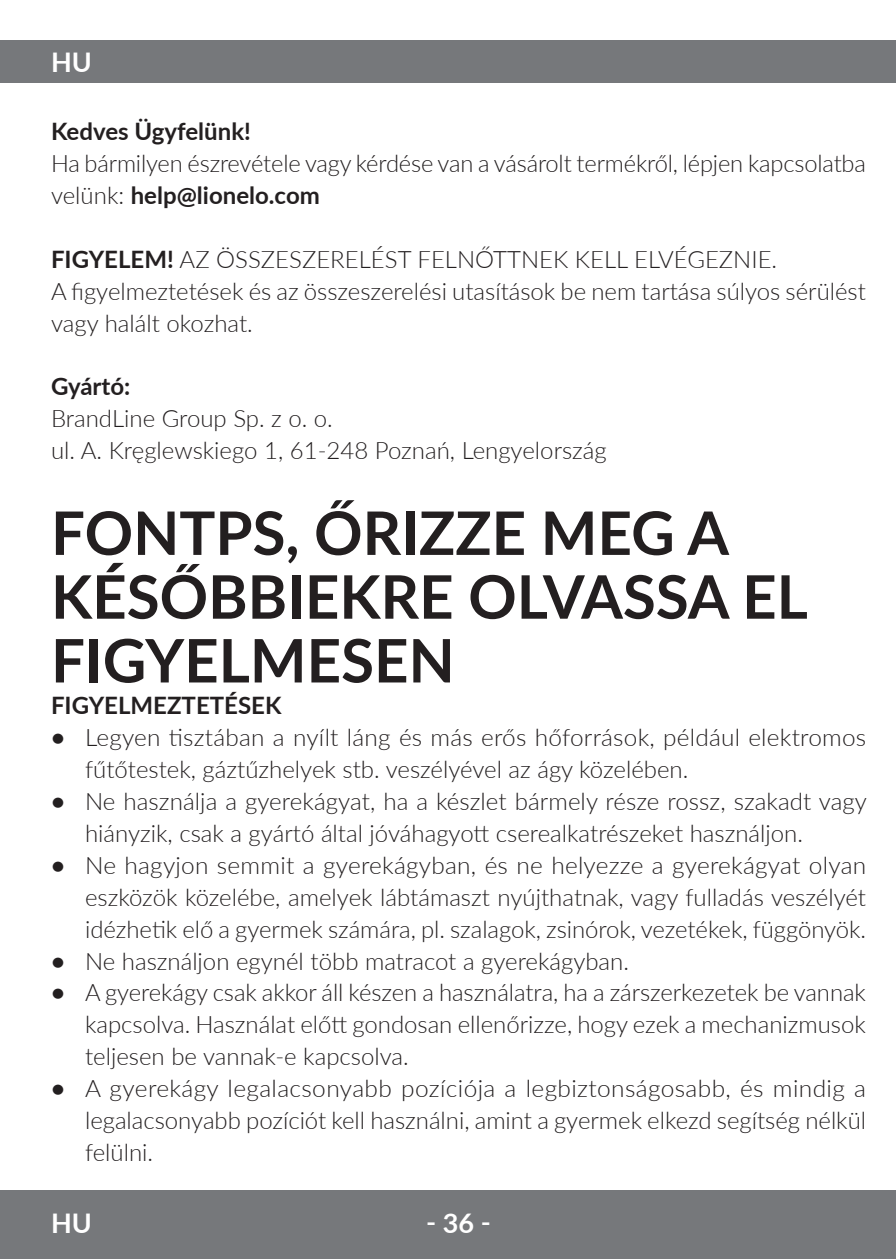
<style>
.page{position:relative;width:896px;height:1259px;background:#fff}
.page>*{position:absolute;margin:0;border:0;box-sizing:border-box;transform-origin:0 0}
.t1{font:700 60px/63.9px "Lato";color:#231f20}
.t2{font:700 27px "Lato";color:#fff}
.t3{font:300 24px/31.8px "Lato";color:#231f20}
.t4{font:700 24px "Lato";color:#231f20}
.s1{font-weight:700}
</style>
<div class="page">
<div style="left:0;top:1190px;width:895px;height:69px;background:#76787b"></div>
<div style="left:0;top:41px;width:895px;height:42px;background:#76787b"></div>
<p class="t2" style="left:51px;top:42px;width:42px">HU</p>
<p class="t4" style="left:51px;top:114px;width:201px">Kedves Ügyfelünk!</p>
<p class="t3" style="left:51px;top:147px;width:816px">Ha bármilyen észrevétele vagy kérdése van a vásárolt termékről, lépjen kapcsolatba velünk: <span class="s1">help@lionelo.com</span></p>
<p class="t3" style="left:51px;top:242px;width:816px"><span class="s1">FIGYELEM!</span> AZ ÖSSZESZERELÉST FELNŐTTNEK KELL ELVÉGEZNIE.<br>A figyelmeztetések és az összeszerelési utasítások be nem tartása súlyos sérülést vagy halált okozhat.</p>
<p class="t4" style="left:51px;top:369px;width:81px">Gyártó:</p>
<p class="t3" style="left:51px;top:402px;width:557px">BrandLine Group Sp. z o. o.<br>ul. A. Kręglewskiego 1, 61-248 Poznań, Lengyelország</p>
<h1 class="t1" style="left:51px;top:498px;width:758px">FONTPS, ŐRIZZE MEG A<br>KÉSŐBBIEKRE OLVASSA EL<br>FIGYELMESEN</h1>
<p class="t4" style="left:51px;top:688px;width:232px">FIGYELMEZTETÉSEK</p>
<p class="t3" style="left:85px;top:721px;width:782px;text-indent:-34px"><span class="s1">•</span> Legyen tisztában a nyílt láng és más erős hőforrások, például elektromos fűtőtestek, gáztűzhelyek stb. veszélyével az ágy közelében.</p>
<p class="t3" style="left:85px;top:785px;width:783px;text-indent:-34px"><span class="s1">•</span> Ne használja a gyerekágyat, ha a készlet bármely része rossz, szakadt vagy hiányzik, csak a gyártó által jóváhagyott cserealkatrészeket használjon.</p>
<p class="t3" style="left:85px;top:848px;width:782px;text-align:justify;text-indent:-34px"><span class="s1">•</span> Ne hagyjon semmit a gyerekágyban, és ne helyezze a gyerekágyat olyan eszközök közelébe, amelyek lábtámaszt nyújthatnak, vagy fulladás veszélyét idézhetik elő a gyermek számára, pl. szalagok, zsinórok, vezetékek, függönyök.</p>
<p class="t3" style="left:51px;top:944px;width:579px"><span class="s1">•</span> Ne használjon egynél több matracot a gyerekágyban.</p>
<p class="t3" style="left:85px;top:976px;width:782px;text-align:justify;text-indent:-34px"><span class="s1">•</span> A gyerekágy csak akkor áll készen a használatra, ha a zárszerkezetek be vannak kapcsolva. Használat előtt gondosan ellenőrizze, hogy ezek a mechanizmusok teljesen be vannak-e kapcsolva.</p>
<p class="t3" style="left:85px;top:1072px;width:782px;text-align:justify;text-indent:-34px"><span class="s1">•</span> A gyerekágy legalacsonyabb pozíciója a legbiztonságosabb, és mindig a legalacsonyabb pozíciót kell használni, amint a gyermek elkezd segítség nélkül felülni.</p>
<p class="t2" style="left:51px;top:1203px;width:42px">HU</p>
<p class="t2" style="left:426px;top:1203px;width:66px">‑ 36 ‑</p>
</div>
